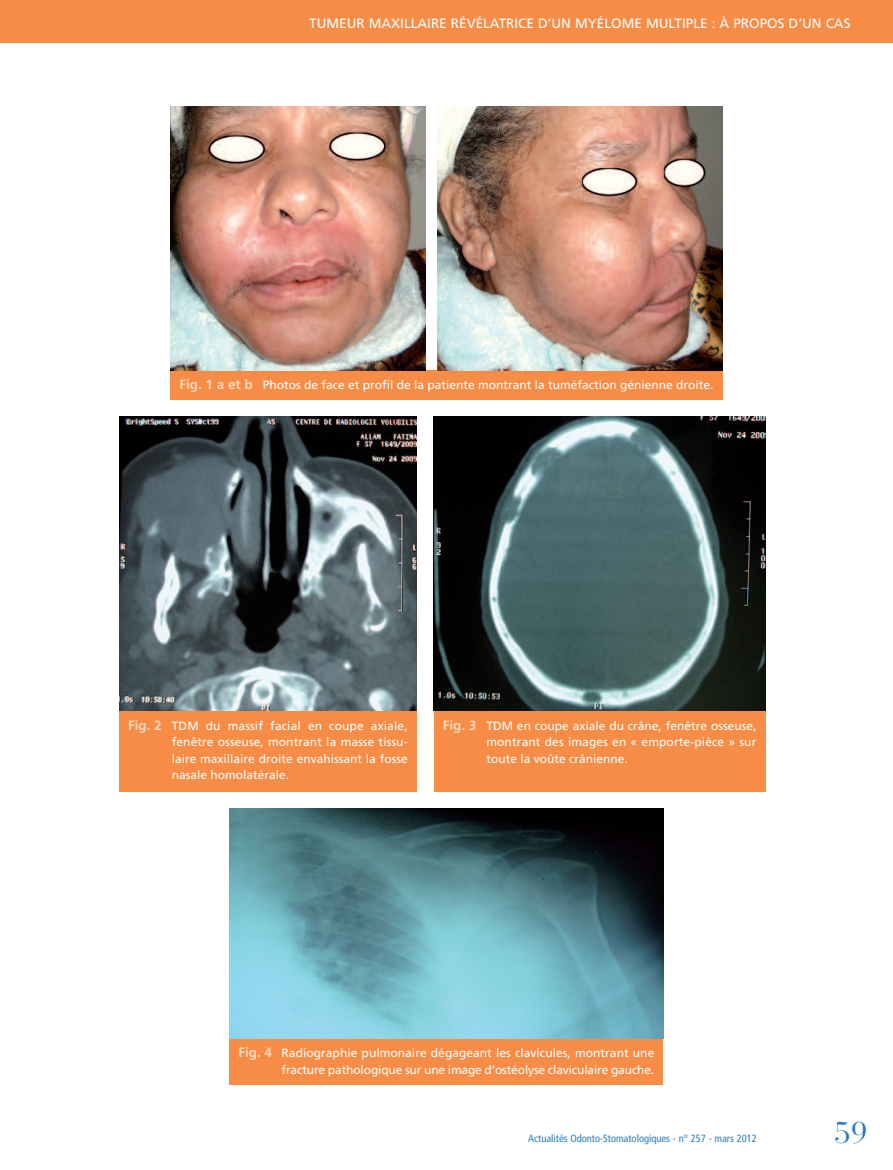
<style>
.page{position:relative;width:893px;height:1170px;background:#fff}
.page>*{position:absolute;margin:0;border:0;box-sizing:border-box;transform-origin:0 0}
.t1{font:30px "Bauer Bodoni";color:#277dc1}
.t2{font:13.5px "Frutiger";color:#fff}
.t3{font:12px/16.5px "Frutiger";color:#fff;text-align:justify}
.t4{font:condensed 10.5px "Frutiger";color:#277dc1}
.s1{font-weight:700;font-size:13.5px;color:#fdd8bb}
</style>
<div class="page">
<div style="left:0;top:0;width:893px;height:43px;background:#f68c45"></div>
<div style="left:170px;top:370px;width:553px;height:30px;background:#f68c45"></div>
<img style="left:170px;top:106px;width:255px;height:264px">
<div style="left:119px;top:702px;width:298px;height:89px;background:#f68c45"></div>
<img style="left:119px;top:417px;width:298px;height:293px">
<div style="left:434px;top:702px;width:331px;height:89px;background:#f68c45"></div>
<img style="left:434px;top:417px;width:331px;height:293px">
<div style="left:230px;top:1029px;width:433px;height:55px;background:#f68c45"></div>
<img style="left:230px;top:808px;width:433px;height:229px">
<img style="left:438px;top:106px;width:285px;height:264px">
<p class="t2" style="left:309px;top:18px;width:543px">TUMEUR MAXILLAIRE RÉVÉLATRICE D’UN MYÉLOME MULTIPLE : À PROPOS D’UN CAS</p>
<p class="t3" style="left:179px;top:377px;width:536px"><span class="s1">Fig. 1 a et b</span> Photos de face et profil de la patiente montrant la tuméfaction génienne droite.</p>
<p class="t3" style="left:172px;top:718px;width:237px;text-indent:-44px"><span class="s1">Fig. 2</span> TDM du massif facial en coupe axiale, fenêtre osseuse, montrant la masse tissu&shy;laire maxillaire droite envahissant la fosse nasale homolatérale.</p>
<p class="t3" style="left:486px;top:718px;width:271px;text-indent:-44px"><span class="s1">Fig. 3</span> TDM en coupe axiale du crâne, fenêtre osseuse, montrant des images en « emporte-pièce » sur toute la voûte crânienne.</p>
<p class="t3" style="left:239px;top:1045px;width:417px;text-align:right"><span class="s1">Fig. 4</span> Radiographie pulmonaire dégageant les clavicules, montrant une fracture pathologique sur une image d’ostéolyse claviculaire gauche.</p>
<p class="t4" style="left:528px;top:1134px;width:230px">Actualités Odonto-Stomatologiques - n° 257 - mars 2012</p>
<h1 class="t1" style="left:834px;top:1121px;width:35px">59</h1>
</div>
